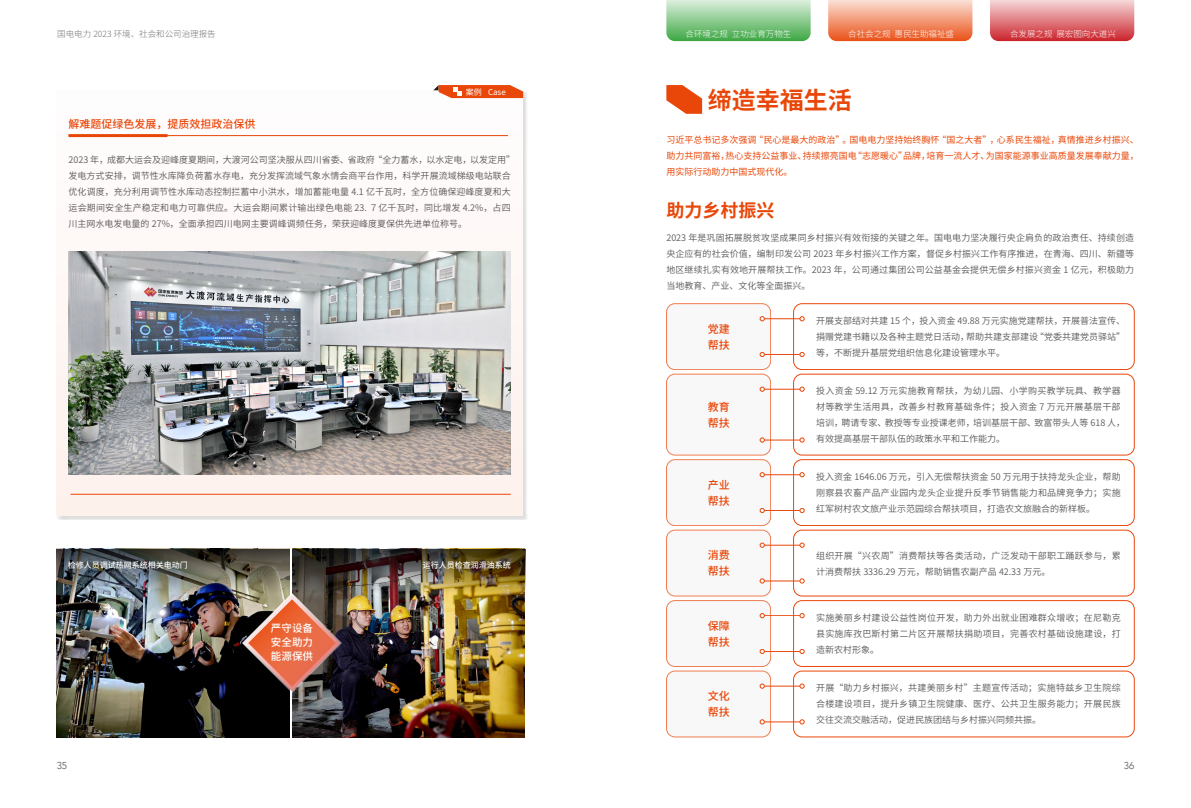
<style>
.page{position:relative;width:1191px;height:808px;background:#fff}
.page>*{position:absolute;margin:0;border:0;box-sizing:border-box;transform-origin:0 0}
.t1{font:700 24px "Source Han Sans CN";color:#e94709}
.t2{font:700 18px "Source Han Sans CN";color:#e94709}
.t3{font:500 11px/16px "Source Han Sans CN";color:#e94709}
.t4{font:500 10.5px/14px "Source Han Sans CN";color:#fff;text-align:justify}
.t5{font:300 10px "Avenir";color:#595757}
.t6{font:9px/16px "Source Han Sans CN";letter-spacing:.005em;color:#595757;text-align:justify}
.t7{font:9px/16px "Source Han Sans CN";letter-spacing:.025em;color:#595757}
.t8{font:9px/16px "Source Han Sans CN";color:#e94709;text-align:justify}
.t9{font:9px/16px "Source Han Sans CN";letter-spacing:.03em;color:#595757}
.t10{font:300 8.5px "Source Han Sans CN";color:#fff}
.t11{font:300 8.5px "Source Han Sans CN";color:#727171}
.t12{font:500 8px "Source Han Sans CN";color:#fff}
.t13{font:8px "Source Han Sans CN";color:#fff}
</style>
<div class="page">
<svg style="left:828px;top:0;width:144px;height:41px;background:#f29977"></svg>
<svg style="left:990px;top:0;width:144px;height:41px;background:#e07e83"></svg>
<svg style="left:666px;top:0;width:144px;height:41px;background:#8ecb91"></svg>
<img style="left:292px;top:603px;width:232px;height:134px">
<img style="left:57px;top:603px;width:233px;height:134px">
<img style="left:57px;top:549px;width:233px;height:54px">
<img style="left:292px;top:549px;width:233px;height:54px">
<div style="left:57px;top:90px;width:466px;height:426px;background:linear-gradient(to right,#fdf8f6,#fdf8f6)"></div>
<hr style="left:69px;top:135px;width:439px;height:1px;background:#e94709">
<hr style="left:69px;top:134px;width:98px;height:3px;background:#e94709">
<hr style="left:71px;top:494px;width:440px;height:1px;background:#e94709">
<svg style="left:433px;top:85px;width:90px;height:13px"></svg>
<img style="left:69px;top:251px;width:442px;height:223px">
<div style="left:666px;top:304px;width:104px;height:66px;background:#f6f6f6;border-radius:9px"></div>
<div style="left:666px;top:303px;width:104px;height:67px;border:1px solid #e94709;border-radius:9px"></div>
<div style="left:793px;top:304px;width:341px;height:66px;border:1px solid #e94709;border-radius:9px"></div>
<svg style="left:800px;top:352px;width:4px;height:5px"></svg>
<svg style="left:800px;top:316px;width:4px;height:5px"></svg>
<hr style="left:764px;top:319px;width:36px;height:1px;background:#e94709">
<svg style="left:760px;top:316px;width:4px;height:5px"></svg>
<svg style="left:760px;top:352px;width:4px;height:5px"></svg>
<hr style="left:764px;top:354px;width:36px;height:1px;background:#e94709">
<div style="left:666px;top:460px;width:104px;height:65px;background:#f6f6f6;border-radius:9px"></div>
<div style="left:666px;top:459px;width:104px;height:67px;border:1px solid #e94709;border-radius:9px"></div>
<div style="left:793px;top:459px;width:341px;height:67px;border:1px solid #e94709;border-radius:9px"></div>
<svg style="left:800px;top:508px;width:4px;height:5px"></svg>
<svg style="left:800px;top:472px;width:4px;height:5px"></svg>
<hr style="left:764px;top:474px;width:36px;height:1px;background:#e94709">
<svg style="left:760px;top:472px;width:4px;height:5px"></svg>
<svg style="left:760px;top:508px;width:4px;height:5px"></svg>
<hr style="left:764px;top:510px;width:36px;height:1px;background:#e94709">
<div style="left:666px;top:530px;width:104px;height:66px;background:#f6f6f6;border-radius:9px"></div>
<div style="left:666px;top:530px;width:104px;height:66px;border:1px solid #e94709;border-radius:9px"></div>
<div style="left:793px;top:530px;width:341px;height:66px;border:1px solid #e94709;border-radius:9px"></div>
<svg style="left:800px;top:579px;width:4px;height:4px"></svg>
<svg style="left:800px;top:543px;width:4px;height:4px"></svg>
<hr style="left:764px;top:545px;width:36px;height:1px;background:#e94709">
<svg style="left:760px;top:543px;width:4px;height:4px"></svg>
<svg style="left:760px;top:579px;width:4px;height:4px"></svg>
<hr style="left:764px;top:581px;width:36px;height:1px;background:#e94709">
<div style="left:666px;top:600px;width:104px;height:66px;background:#f6f6f6;border-radius:9px"></div>
<div style="left:666px;top:600px;width:104px;height:67px;border:1px solid #e94709;border-radius:9px"></div>
<div style="left:793px;top:600px;width:341px;height:67px;border:1px solid #e94709;border-radius:9px"></div>
<svg style="left:800px;top:649px;width:4px;height:5px"></svg>
<svg style="left:800px;top:613px;width:4px;height:5px"></svg>
<hr style="left:764px;top:615px;width:36px;height:1px;background:#e94709">
<svg style="left:760px;top:613px;width:4px;height:5px"></svg>
<svg style="left:760px;top:649px;width:4px;height:5px"></svg>
<hr style="left:764px;top:651px;width:36px;height:1px;background:#e94709">
<div style="left:666px;top:671px;width:104px;height:66px;background:#f6f6f6;border-radius:9px"></div>
<div style="left:666px;top:671px;width:104px;height:66px;border:1px solid #e94709;border-radius:9px"></div>
<div style="left:793px;top:671px;width:341px;height:66px;border:1px solid #e94709;border-radius:9px"></div>
<svg style="left:800px;top:720px;width:4px;height:4px"></svg>
<svg style="left:800px;top:684px;width:4px;height:4px"></svg>
<hr style="left:764px;top:686px;width:36px;height:1px;background:#e94709">
<svg style="left:760px;top:684px;width:4px;height:4px"></svg>
<svg style="left:760px;top:720px;width:4px;height:4px"></svg>
<hr style="left:764px;top:722px;width:36px;height:1px;background:#e94709">
<div style="left:666px;top:374px;width:104px;height:81px;background:#f6f6f6;border-radius:9px"></div>
<div style="left:666px;top:374px;width:104px;height:81px;border:1px solid #e94709;border-radius:9px"></div>
<div style="left:793px;top:374px;width:341px;height:81px;border:1px solid #e94709;border-radius:9px"></div>
<svg style="left:800px;top:438px;width:4px;height:4px"></svg>
<svg style="left:800px;top:387px;width:4px;height:4px"></svg>
<hr style="left:764px;top:389px;width:36px;height:1px;background:#e94709">
<svg style="left:760px;top:387px;width:4px;height:4px"></svg>
<svg style="left:760px;top:438px;width:4px;height:4px"></svg>
<hr style="left:764px;top:440px;width:36px;height:1px;background:#e94709">
<svg style="left:242px;top:593px;width:100px;height:100px;background:#915845"></svg>
<svg style="left:666px;top:85px;width:36px;height:29px"></svg>
<p class="t11" style="left:57px;top:29px;width:160px">国电电力 2023 环境、社会和公司治理报告</p>
<p class="t10" style="left:685px;top:29px;width:107px">合环境之规 立功业育万物生</p>
<p class="t10" style="left:848px;top:29px;width:107px">合社会之规 惠民生助福祉盛</p>
<p class="t10" style="left:1010px;top:29px;width:107px">合发展之规 展宏图向大道兴</p>
<p class="t3" style="left:69px;top:116px;width:188px">解难题促绿色发展，提质效担政治保供</p>
<p class="t13" style="left:466px;top:88px;width:41px">案例 Case</p>
<p class="t6" style="left:69px;top:152px;width:448px;text-align:left">2023 年，成都大运会及迎峰度夏期间，大渡河公司坚决服从四川省委、省政府“全力蓄水，以水定电，以发定用”发电方式安排，调节性水库降负荷蓄水存电，充分发挥流域气象水情会商平台作用，科学开展流域梯级电站联合优化调度，充分利用调节性水库动态控制拦蓄中小洪水，增加蓄能电量 4.1 亿千瓦时，全方位确保迎峰度夏和大运会期间安全生产稳定和电力可靠供应。大运会期间累计输出绿色电能 23. ７亿千瓦时，同比增发 4.2%，占四川主网水电发电量的 27%，全面承担四川电网主要调峰调频任务，荣获迎峰度夏保供先进单位称号。</p>
<p class="t12" style="left:68px;top:561px;width:121px">检修人员调试热网系统相关电动门</p>
<p class="t12" style="left:423px;top:561px;width:89px">运行人员检查润滑油系统</p>
<p class="t4" style="left:271px;top:621px;width:43px">严守设备安全助力能源保供</p>
<h1 class="t1" style="left:708px;top:86px;width:145px">缔造幸福生活</h1>
<p class="t8" style="left:666px;top:132px;width:474px">习近平总书记多次强调“民心是最大的政治”。国电电力坚持始终胸怀“国之大者”，心系民生福祉，真情推进乡村振兴、助力共同富裕，热心支持公益事业、持续擦亮国电“志愿暖心”品牌，培育一流人才、为国家能源事业高质量发展奉献力量，用实际行动助力中国式现代化。</p>
<h2 class="t2" style="left:666px;top:200px;width:109px">助力乡村振兴</h2>
<p class="t6" style="left:666px;top:230px;width:469px">2023 年是巩固拓展脱贫攻坚成果同乡村振兴有效衔接的关键之年。国电电力坚决履行央企肩负的政治责任、持续创造央企应有的社会价值，编制印发公司 2023 年乡村振兴工作方案，督促乡村振兴工作有序推进，在青海、四川、新疆等地区继续扎实有效地开展帮扶工作。2023 年，公司通过集团公司公益基金会提供无偿乡村振兴资金 1 亿元，积极助力当地教育、产业、文化等全面振兴。</p>
<p class="t6" style="left:816px;top:313px;width:310px">开展支部结对共建 15 个，投入资金 49.88 万元实施党建帮扶，开展普法宣传、捐赠党建书籍以及各种主题党日活动，帮助共建支部建设“党委共建党员驿站”等，不断提升基层党组织信息化建设管理水平。</p>
<p class="t3" style="left:707px;top:321px;width:23px">党建帮扶</p>
<p class="t3" style="left:707px;top:399px;width:23px">教育帮扶</p>
<p class="t3" style="left:707px;top:477px;width:23px">产业帮扶</p>
<p class="t3" style="left:707px;top:547px;width:23px">消费帮扶</p>
<p class="t3" style="left:707px;top:617px;width:23px">保障帮扶</p>
<p class="t3" style="left:707px;top:688px;width:23px">文化帮扶</p>
<p class="t7" style="left:816px;top:383px;width:310px">投入资金 59.12 万元实施教育帮扶，为幼儿园、小学购买教学玩具、教学器材等教学生活用具，改善乡村教育基础条件；投入资金 7 万元开展基层干部培训，聘请专家、教授等专业授课老师，培训基层干部、致富带头人等 618 人，有效提高基层干部队伍的政策水平和工作能力。</p>
<p class="t6" style="left:816px;top:469px;width:306px">投入资金 1646.06 万元，引入无偿帮扶资金 50 万元用于扶持龙头企业，帮助刚察县农畜产品产业园内龙头企业提升反季节销售能力和品牌竞争力；实施红军树村农文旅产业示范园综合帮扶项目，打造农文旅融合的新样板。</p>
<p class="t9" style="left:816px;top:547px;width:306px">组织开展“兴农周”消费帮扶等各类活动，广泛发动干部职工踊跃参与，累计消费帮扶 3336.29 万元，帮助销售农副产品 42.33 万元。</p>
<p class="t6" style="left:816px;top:610px;width:306px">实施美丽乡村建设公益性岗位开发，助力外出就业困难群众增收；在尼勒克县实施库孜巴斯村第二片区开展帮扶捐助项目，完善农村基础设施建设，打造新农村形象。</p>
<p class="t6" style="left:816px;top:680px;width:306px">开展“助力乡村振兴，共建美丽乡村”主题宣传活动；实施特兹乡卫生院综合楼建设项目，提升乡镇卫生院健康、医疗、公共卫生服务能力；开展民族交往交流交融活动，促进民族团结与乡村振兴同频共振。</p>
<p class="t5" style="left:57px;top:759px;width:12px">35</p>
<p class="t5" style="left:1123px;top:759px;width:12px">36</p>
</div>
